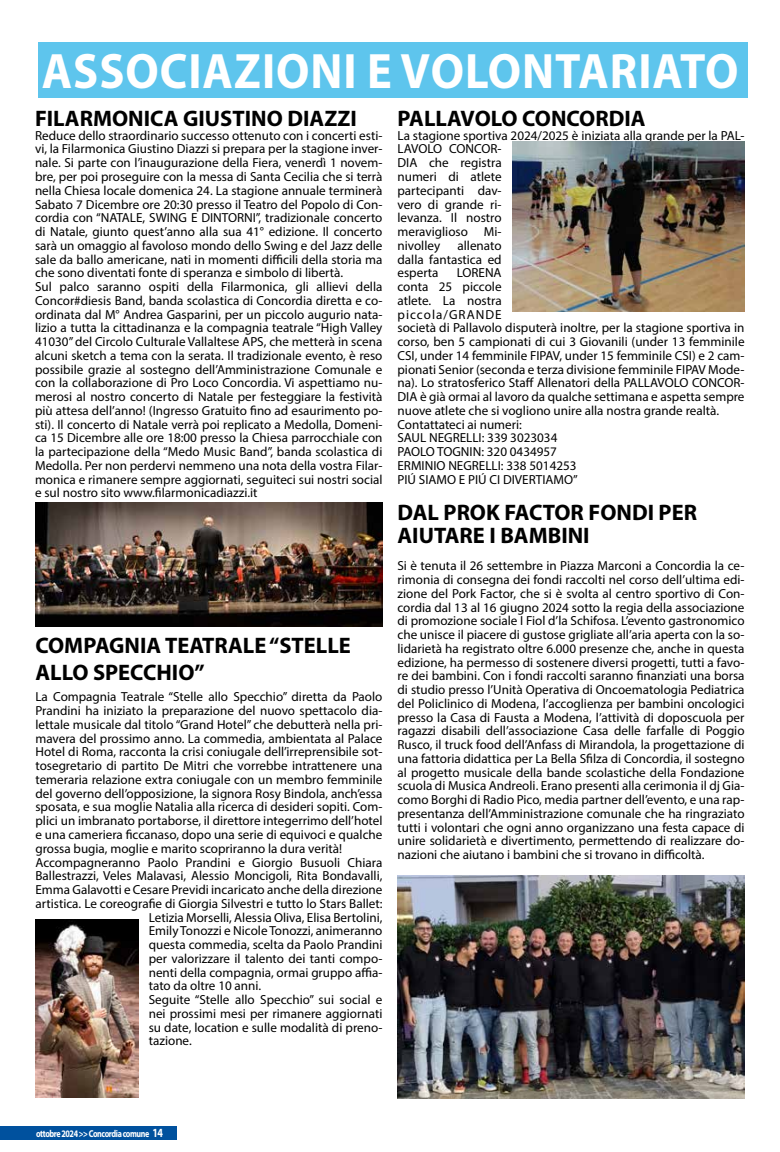
<style>
.page{position:relative;width:780px;height:1152px;background:#fff}
.page>*{position:absolute;margin:0;border:0;box-sizing:border-box;transform-origin:0 0}
.t1{font:700 50px "Myriad Pro";letter-spacing:.02em;color:#fff;scale:.93 1}
.t2{font:700 22.5px/22.5px "Myriad Pro";color:#000}
.t3{font:13.12px/13.8px "Myriad Pro";color:#000}
.t4{font:700 10px "Myriad Pro";letter-spacing:-.05em;color:#fff;scale:.8 1}
.s1{font-size:12.5px}
</style>
<div class="page">
<div style="left:0;top:1126px;width:176px;height:13px;background:#00519e"></div>
<div style="left:39px;top:43px;width:708px;height:55px;background:#5ec5ed"></div>
<img style="left:512px;top:142px;width:232px;height:170px">
<img style="left:397px;top:876px;width:347px;height:222px">
<img style="left:35px;top:502px;width:347px;height:124px">
<img style="left:35px;top:919px;width:103px;height:178px">
<h1 class="t1" style="left:42px;top:38px;width:750px">ASSOCIAZIONI E VOLONTARIATO</h1>
<h2 class="t2" style="left:397px;top:106px;width:250px">PALLAVOLO CONCORDIA</h2>
<p class="t3" style="left:397px;top:128px;width:348px">La stagione sportiva 2024/2025 è iniziata alla grande per la PAL-<br>LAVOLO CONCOR-<br>DIA che registra<br>numeri di atlete<br>partecipanti dav-<br>vero di grande ri-<br>levanza. Il nostro<br>meraviglioso Mi-<br>nivolley</p>
<h2 class="t2" style="left:35px;top:106px;width:323px">FILARMONICA GIUSTINO DIAZZI</h2>
<p class="t3" style="left:35px;top:128px;width:349px">Reduce dello straordinario successo ottenuto con i concerti esti&shy;vi, la Filarmonica Giustino Diazzi si prepara per la stagione inver&shy;nale. Si parte con l’inaugurazione della Fiera, venerdì 1 novem&shy;bre, per poi proseguire con la messa di Santa Cecilia che si terrà nella Chiesa locale domenica 24. La stagione annuale terminerà Sabato 7 Dicembre ore 20:30 presso il Teatro del Popolo di Con&shy;cordia con “NATALE, SWING E DINTORNI”, tradizionale concerto di Natale, giunto quest’anno alla sua 41° edizione. Il concerto sarà un omaggio al favoloso mondo dello Swing e del Jazz delle sale da ballo americane, nati in momenti difficili della storia ma che sono diventati fonte di speranza e simbolo di libertà.<br>Sul palco saranno ospiti della Filarmonica, gli allievi della Concor#diesis Band, banda scolastica di Concordia diretta e co&shy;ordinata dal M° Andrea Gasparini, per un piccolo augurio nata&shy;lizio a tutta la cittadinanza e la compagnia teatrale “High Valley 41030” del Circolo Culturale Vallaltese APS, che metterà in scena alcuni sketch a tema con la serata. Il tradizionale evento, è reso possibile grazie al sostegno dell’Amministrazione Comunale e con la collaborazione di Pro Loco Concordia. Vi aspettiamo nu&shy;merosi al nostro concerto di Natale per festeggiare la festività più attesa dell’anno! (Ingresso Gratuito fino ad esaurimento po&shy;sti). Il concerto di Natale verrà poi replicato a Medolla, Domeni&shy;ca 15 Dicembre alle ore 18:00 presso la Chiesa parrocchiale con la partecipazione della “Medo Music Band”, banda scolastica di Medolla. Per non perdervi nemmeno una nota della vostra Filar&shy;monica e rimanere sempre aggiornati, seguiteci sui nostri social e sul nostro sito www.filarmonicadiazzi.it</p>
<p class="t3" style="left:397px;top:238px;width:106px;text-align:justify;text-indent:60px">allenato dalla fantastica ed esperta</p>
<p class="t3" style="left:397px;top:266px;width:348px;text-indent:59px">LORENA<br>conta 25 piccole<br>atlete. La nostra<br>piccola/GRANDE<br>società di Pallavolo disputerà inoltre, per la stagione sportiva in corso, ben 5 campionati di cui 3 Giovanili (under 13 femminile CSI, under 14 femminile FIPAV, under 15 femminile CSI) e 2 cam&shy;pionati Senior (seconda e terza divisione femminile FIPAV Mode&shy;na). Lo stratosferico Staff Allenatori della PALLAVOLO CONCOR-DIA è già ormai al lavoro da qualche settimana e aspetta sempre nuove atlete che si vogliono unire alla nostra grande realtà.<br>Contattateci ai numeri:<br>SAUL NEGRELLI: 339 3023034<br>PAOLO TOGNIN: 320 0434957<br>ERMINIO NEGRELLI: 338 5014253<br>PIÚ SIAMO E PIÚ CI DIVERTIAMO”</p>
<h2 class="t2" style="left:397px;top:500px;width:301px">DAL PROK FACTOR FONDI PER<br>AIUTARE I BAMBINI</h2>
<p class="t3" style="left:397px;top:559px;width:348px;text-align:justify">Si è tenuta il 26 settembre in Piazza Marconi a Concordia la ce&shy;rimonia di consegna dei fondi raccolti nel corso dell’ultima edi&shy;zione del Pork Factor, che si è svolta al centro sportivo di Con&shy;cordia dal 13 al 16 giugno 2024 sotto la regia della associazione di promozione sociale I Fiol d’la Schifosa. L’evento gastronomico che unisce il piacere di gustose grigliate all’aria aperta con la so&shy;lidarietà ha registrato oltre 6.000 presenze che, anche in questa edizione, ha permesso di sostenere diversi progetti, tutti a favo&shy;re dei bambini. Con i fondi raccolti saranno finanziati una borsa di studio presso l’Unità Operativa di Oncoematologia Pediatrica del Policlinico di Modena, l’accoglienza per bambini oncologici presso la Casa di Fausta a Modena, l’attività di doposcuola per ragazzi disabili dell’associazione Casa delle farfalle di Poggio Rusco, il truck food dell’Anfass di Mirandola, la progettazione di una fattoria didattica per La Bella Sfilza di Concordia, il sostegno al progetto musicale della bande scolastiche della Fondazione scuola di Musica Andreoli. Erano presenti alla cerimonia il dj Gia&shy;como Borghi di Radio Pico, media partner dell’evento, e una rap&shy;presentanza dell’Amministrazione comunale che ha ringraziato tutti i volontari che ogni anno organizzano una festa capace di unire solidarietà e divertimento, permettendo di realizzare do&shy;nazioni che aiutano i bambini che si trovano in difficoltà.</p>
<h2 class="t2" style="left:35px;top:631px;width:317px;line-height:27px">COMPAGNIA TEATRALE “STELLE<br>ALLO SPECCHIO”</h2>
<p class="t3" style="left:35px;top:690px;width:348px">La Compagnia Teatrale “Stelle allo Specchio” diretta da Paolo</p>
<p class="t3" style="left:35px;top:703px;width:348px">Prandini ha iniziato la preparazione del nuovo spettacolo dia-</p>
<p class="t3" style="left:35px;top:717px;width:348px">lettale musicale dal titolo “Grand Hotel” che debutterà nella pri-</p>
<p class="t3" style="left:35px;top:731px;width:348px">mavera del prossimo anno. La commedia, ambientata al Palace</p>
<p class="t3" style="left:35px;top:745px;width:348px">Hotel di Roma, racconta la crisi coniugale dell’irreprensibile sot-</p>
<p class="t3" style="left:35px;top:758px;width:348px">tosegretario di partito De Mitri che vorrebbe intrattenere una</p>
<p class="t3" style="left:35px;top:772px;width:348px">temeraria relazione extra coniugale con un membro femminile</p>
<p class="t3" style="left:35px;top:786px;width:348px">del governo dell’opposizione, la signora Rosy Bindola, anch’essa</p>
<p class="t3" style="left:35px;top:800px;width:348px">sposata, e sua moglie Natalia alla ricerca di desideri sopiti. Com-</p>
<p class="t3" style="left:35px;top:813px;width:348px">plici un imbranato portaborse, il direttore integerrimo dell’hotel</p>
<p class="t3" style="left:35px;top:827px;width:348px">e una cameriera ficcanaso, dopo una serie di equivoci e qualche</p>
<p class="t3" style="left:35px;top:841px;width:308px">grossa bugia, moglie e marito scopriranno la dura verità!</p>
<p class="t3" style="left:35px;top:855px;width:348px">Accompagneranno Paolo Prandini e Giorgio Busuoli Chiara</p>
<p class="t3" style="left:35px;top:868px;width:348px">Ballestrazzi, Veles Malavasi, Alessio Moncigoli, Rita Bondavalli,</p>
<p class="t3" style="left:35px;top:882px;width:348px">Emma Galavotti e Cesare Previdi incaricato anche della direzione</p>
<p class="t3" style="left:35px;top:896px;width:348px">artistica. Le coreografie di Giorgia Silvestri e tutto lo Stars Ballet:</p>
<p class="t3" style="left:149px;top:910px;width:235px">Letizia Morselli, Alessia Oliva, Elisa Bertolini,</p>
<p class="t3" style="left:149px;top:924px;width:235px">Emily Tonozzi e Nicole Tonozzi, animeranno</p>
<p class="t3" style="left:149px;top:937px;width:235px">questa commedia, scelta da Paolo Prandini</p>
<p class="t3" style="left:149px;top:951px;width:235px">per valorizzare il talento dei tanti compo-</p>
<p class="t3" style="left:149px;top:965px;width:235px">nenti della compagnia, ormai gruppo affia-</p>
<p class="t3" style="left:149px;top:979px;width:114px">tato da oltre 10 anni.</p>
<p class="t3" style="left:149px;top:992px;width:235px">Seguite “Stelle allo Specchio” sui social e</p>
<p class="t3" style="left:149px;top:1006px;width:235px">nei prossimi mesi per rimanere aggiornati</p>
<p class="t3" style="left:149px;top:1020px;width:235px">su date, location e sulle modalità di preno-</p>
<p class="t3" style="left:149px;top:1034px;width:44px">tazione.</p>
<p class="t4" style="left:36px;top:1126px;width:160px">ottobre 2024 &gt;&gt; Concordia comune <span class="s1">14</span></p>
</div>
